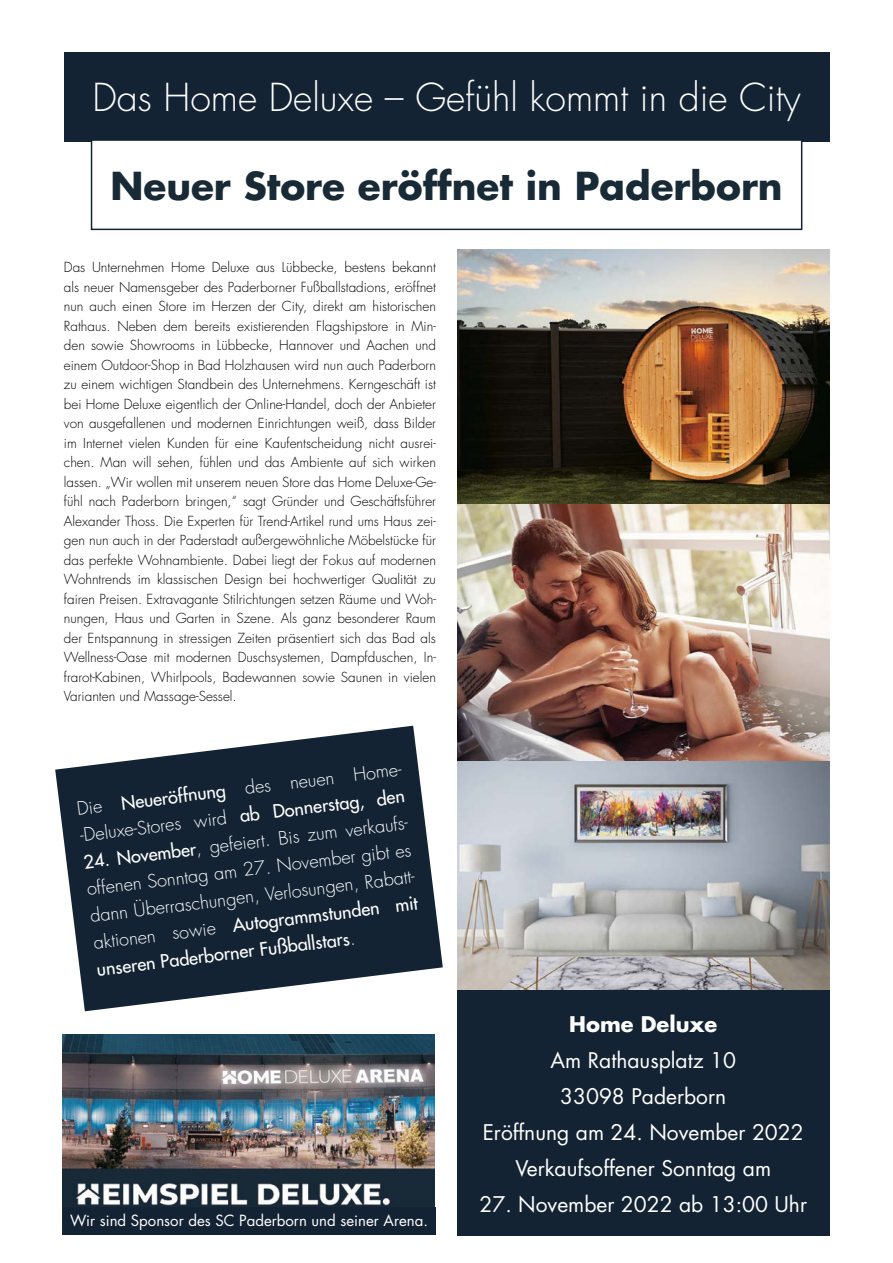
<style>
.page{position:relative;width:893px;height:1263px;background:#fff}
.page>*{position:absolute;margin:0;border:0;box-sizing:border-box;transform-origin:0 0}
.t1{font:300 37.5px "Futura";color:#fff}
.t2{font:700 37.5px "Futura";color:#192a37}
.t3{font:21px/36px "Futura";color:#fff;text-align:center}
.t4{font:700 21px "Futura";color:#fff}
.t5{font:300 18px/27px "Futura";color:#fff}
.t6{font:15px "Futura";color:#fff}
.t7{font:300 13.5px/19.5px "Futura";color:#000;text-align:justify}
.s1{font-weight:400}
</style>
<div class="page">
<img style="left:457px;top:503px;width:372px;height:258px">
<svg style="left:55px;top:726px;width:388px;height:285px;fill:#132334"></svg>
<div style="left:64px;top:53px;width:765px;height:89px;background:#132334"></div>
<div style="left:91px;top:139px;width:711px;height:91px;border:2px solid #132334"></div>
<img style="left:457px;top:761px;width:372px;height:230px">
<div style="left:457px;top:991px;width:372px;height:245px;background:#132334"></div>
<img style="left:457px;top:250px;width:372px;height:253px">
<img style="left:63px;top:1034px;width:372px;height:173px">
<div style="left:63px;top:1207px;width:372px;height:27px;background:#132334"></div>
<h1 class="t1" style="left:92px;top:75px;width:710px">Das Home Deluxe – Gefühl kommt in die City</h1>
<h1 class="t2" style="left:110px;top:161px;width:674px">Neuer Store eröffnet in Paderborn</h1>
<p class="t7" style="left:64px;top:258px;width:374px">Das Unternehmen Home Deluxe aus Lübbecke, bestens bekannt als neuer Namensgeber des Paderborner Fußballstadions, eröffnet nun auch einen Store im Herzen der City, direkt am historischen Rathaus. Neben dem bereits existierenden Flagshipstore in Min&shy;den sowie Showrooms in Lübbecke, Hannover und Aachen und einem Outdoor-Shop in Bad Holzhausen wird nun auch Paderborn zu einem wichtigen Standbein des Unternehmens. Kerngeschäft ist bei Home Deluxe eigentlich der Online-Handel, doch der Anbieter von ausgefallenen und modernen Einrichtungen weiß, dass Bilder im Internet vielen Kunden für eine Kaufentscheidung nicht ausrei&shy;chen. Man will sehen, fühlen und das Ambiente auf sich wirken lassen. „Wir wollen mit unserem neuen Store das Home Deluxe-Ge&shy;fühl nach Paderborn bringen,“ sagt Gründer und Geschäftsführer Alexander Thoss. Die Experten für Trend-Artikel rund ums Haus zei&shy;gen nun auch in der Paderstadt außergewöhnliche Möbelstücke für das perfekte Wohnambiente. Dabei liegt der Fokus auf modernen Wohntrends im klassischen Design bei hochwertiger Qualität zu fairen Preisen. Extravagante Stilrichtungen setzen Räume und Woh&shy;nungen, Haus und Garten in Szene. Als ganz besonderer Raum der Entspannung in stressigen Zeiten präsentiert sich das Bad als Wellness-Oase mit modernen Duschsystemen, Dampfduschen, In&shy;frarot-Kabinen, Whirlpools, Badewannen sowie Saunen in vielen Varianten und Massage-Sessel.</p>
<h3 class="t5" style="left:76px;top:796px;width:328px;rotate:-7deg">Die <span class="s1">Neueröffnung</span> des neuen Home--Deluxe-Stores wird <span class="s1">ab Donnerstag, den</span></h3>
<h3 class="t5" style="left:82px;top:849px;width:334px;rotate:-7deg"><span class="s1">24. November</span>, gefeiert. Bis zum verkaufs&shy;offenen Sonntag am 27. November gibt es dann Überraschungen, Verlosungen, Rabatt&shy;aktionen sowie <span class="s1">Autogrammstunden mit unseren Paderborner Fußballstars</span>.</h3>
<p class="t6" style="left:70px;top:1211px;width:359px">Wir sind Sponsor des SC Paderborn und seiner Arena.</p>
<h2 class="t4" style="left:569px;top:1010px;width:150px">Home Deluxe</h2>
<h2 class="t3" style="left:483px;top:1042px;width:322px">Am Rathausplatz 10<br>33098 Paderborn<br>Eröffnung am 24. November 2022<br>Verkaufsoffener Sonntag am</h2>
<h2 class="t3" style="left:479px;top:1186px;width:329px">27. November 2022 ab 13:00 Uhr</h2>
</div>
